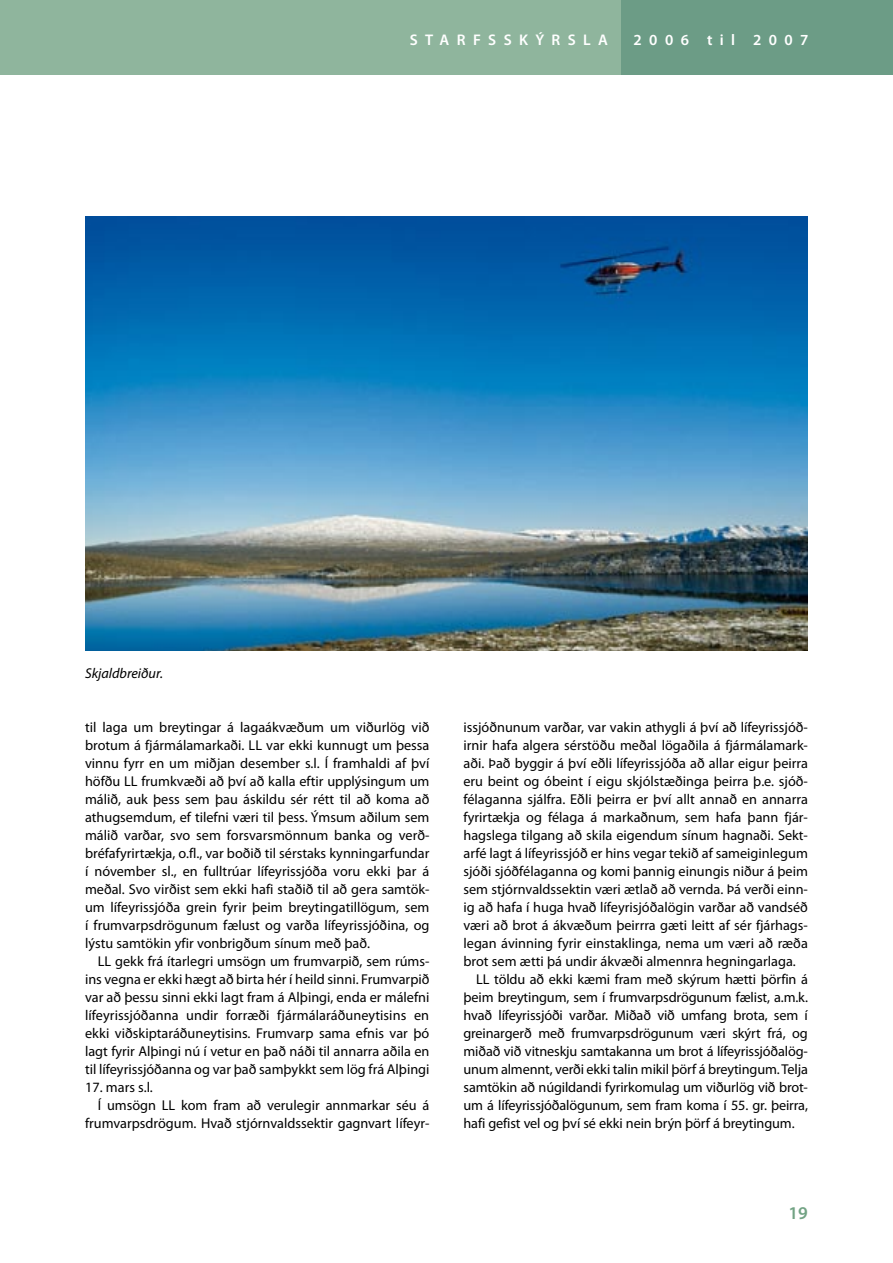
<style>
.page{position:relative;width:893px;height:1263px;background:#fff}
.page>*{position:absolute;margin:0;border:0;box-sizing:border-box;transform-origin:0 0}
.t1{font:600 18px "Myriad Pro";color:#72a384}
.t2{font:600 15.45px "Myriad Pro";letter-spacing:.48em;color:#fff}
.t3{font:14.25px/18px "Myriad Pro";color:#000;text-align:justify}
.t4{font:italic 14.25px "Myriad Pro";color:#000}
</style>
<div class="page">
<div style="left:0;top:0;width:893px;height:75px;background:#6c9c86"></div>
<div style="left:0;top:0;width:621px;height:75px;background:#8fb59d"></div>
<img style="left:85px;top:217px;width:723px;height:434px">
<p class="t2" style="left:410px;top:30px;width:200px">STARFSSKÝRSLA</p>
<p class="t2" style="left:634px;top:30px;width:176px">2006 til 2007</p>
<p class="t4" style="left:85px;top:664px;width:80px">Skjaldbreiður.</p>
<p class="t3" style="left:85px;top:718px;width:346px">til laga um breytingar á lagaákvæðum um viðurlög við brotum á fjármálamarkaði. LL var ekki kunnugt um þessa vinnu fyrr en um miðjan desember s.l. Í framhaldi af því höfðu LL frumkvæði að því að kalla eftir upplýsingum um málið, auk þess sem þau áskildu sér rétt til að koma að athugsemdum, ef tilefni væri til þess. Ýmsum aðilum sem málið varðar, svo sem forsvarsmönnum banka og verð&shy;bréfafyrirtækja, o.fl., var boðið til sérstaks kynningarfundar í nóvember sl., en fulltrúar lífeyrissjóða voru ekki þar á meðal. Svo virðist sem ekki hafi staðið til að gera samtök&shy;um lífeyrissjóða grein fyrir þeim breytingatillögum, sem í frumvarpsdrögunum fælust og varða lífeyrissjóðina, og lýstu samtökin yfir vonbrigðum sínum með það.</p>
<p class="t3" style="left:85px;top:952px;width:346px;text-indent:13px">LL gekk frá ítarlegri umsögn um frumvarpið, sem rúms&shy;ins vegna er ekki hægt að birta hér í heild sinni. Frumvarpið var að þessu sinni ekki lagt fram á Alþingi, enda er málefni lífeyrissjóðanna undir forræði fjármálaráðuneytisins en ekki viðskiptaráðuneytisins. Frumvarp sama efnis var þó lagt fyrir Alþingi nú í vetur en það náði til annarra aðila en til lífeyrissjóðanna og var það samþykkt sem lög frá Alþingi</p>
<p class="t3" style="left:85px;top:1078px;width:68px">17. mars s.l.</p>
<p class="t3" style="left:98px;top:1096px;width:333px">Í umsögn LL kom fram að verulegir annmarkar séu á</p>
<p class="t3" style="left:85px;top:1114px;width:346px">frumvarpsdrögum. Hvað stjórnvaldssektir gagnvart lífeyr-</p>
<p class="t3" style="left:463px;top:718px;width:346px">issjóðnunum varðar, var vakin athygli á því að lífeyrissjóð-</p>
<p class="t3" style="left:463px;top:736px;width:346px">irnir hafa algera sérstöðu meðal lögaðila á fjármálamark-</p>
<p class="t3" style="left:463px;top:754px;width:346px">aði. Það byggir á því eðli lífeyrissjóða að allar eigur þeirra</p>
<p class="t3" style="left:463px;top:772px;width:346px">eru beint og óbeint í eigu skjólstæðinga þeirra þ.e. sjóð-</p>
<p class="t3" style="left:463px;top:790px;width:346px">félaganna sjálfra. Eðli þeirra er því allt annað en annarra</p>
<p class="t3" style="left:463px;top:808px;width:346px">fyrirtækja og félaga á markaðnum, sem hafa þann fjár-</p>
<p class="t3" style="left:463px;top:826px;width:346px">hagslega tilgang að skila eigendum sínum hagnaði. Sekt-</p>
<p class="t3" style="left:463px;top:844px;width:346px">arfé lagt á lífeyrissjóð er hins vegar tekið af sameiginlegum</p>
<p class="t3" style="left:463px;top:862px;width:346px">sjóði sjóðfélaganna og komi þannig einungis niður á þeim</p>
<p class="t3" style="left:463px;top:880px;width:346px">sem stjórnvaldssektin væri ætlað að vernda. Þá verði einn-</p>
<p class="t3" style="left:463px;top:898px;width:346px">ig að hafa í huga hvað lífeyrisjóðalögin varðar að vandséð</p>
<p class="t3" style="left:463px;top:916px;width:346px">væri að brot á ákvæðum þeirrra gæti leitt af sér fjárhags-</p>
<p class="t3" style="left:463px;top:934px;width:346px">legan ávinning fyrir einstaklinga, nema um væri að ræða</p>
<p class="t3" style="left:463px;top:952px;width:333px">brot sem ætti þá undir ákvæði almennra hegningarlaga.</p>
<p class="t3" style="left:476px;top:970px;width:333px">LL töldu að ekki kæmi fram með skýrum hætti þörfin á</p>
<p class="t3" style="left:463px;top:988px;width:345px">þeim breytingum, sem í frumvarpsdrögunum fælist, a.m.k.</p>
<p class="t3" style="left:463px;top:1006px;width:346px">hvað lífeyrissjóði varðar. Miðað við umfang brota, sem í</p>
<p class="t3" style="left:463px;top:1024px;width:346px">greinargerð með frumvarpsdrögunum væri skýrt frá, og</p>
<p class="t3" style="left:463px;top:1042px;width:346px">miðað við vitneskju samtakanna um brot á lífeyrissjóðalög-</p>
<p class="t3" style="left:463px;top:1060px;width:346px">unum almennt, verði ekki talin mikil þörf á breytingum. Telja</p>
<p class="t3" style="left:463px;top:1078px;width:346px">samtökin að núgildandi fyrirkomulag um viðurlög við brot-</p>
<p class="t3" style="left:463px;top:1096px;width:346px">um á lífeyrissjóðalögunum, sem fram koma í 55. gr. þeirra,</p>
<p class="t3" style="left:463px;top:1114px;width:331px">hafi gefist vel og því sé ekki nein brýn þörf á breytingum.</p>
<p class="t1" style="left:789px;top:1201px;width:20px">19</p>
</div>
